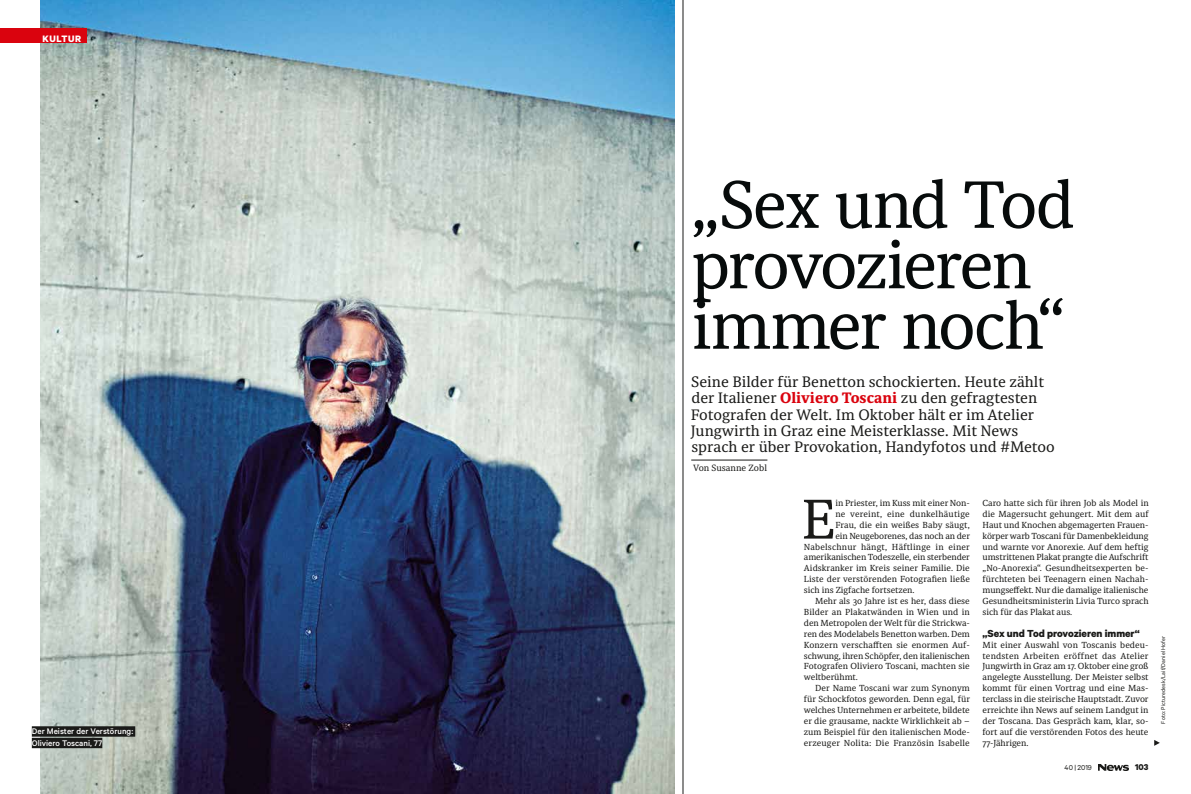
<style>
.page{position:relative;width:1191px;height:794px;background:#fff}
.page>*{position:absolute;margin:0;border:0;box-sizing:border-box;transform-origin:0 0}
.t1{font:66.2px/60.4px "Sindelar Regular A";letter-spacing:-.04em;color:#070b0b}
.t2{font:55.4px "Sindelar Regular A";color:#1a1a18}
.t3{font:15px/16px "Sindelar Regular A";color:#1a1a18}
.t4{font:700 11.5px "Calibre";letter-spacing:-.005em;color:#1a1a18}
.t5{font:700 10.5px "Calibre";letter-spacing:.05em;color:#fff}
.t6{font:700 9.5px "Calibre";color:#1a1a18}
.t7{font:500 9.2px/11.5px "Calibre";color:#fff}
.t8{font:9px "Sindelar Regular A";color:#1a1a18}
.t9{font:8.7px/10.9px "Sindelar Regular A";letter-spacing:-.005em;color:#1a1a18;text-align:justify}
.t10{font:8.7px "Sindelar Regular A";letter-spacing:.015em;color:#1a1a18}
.t11{font:8.7px "Sindelar Regular A";letter-spacing:.02em;color:#1a1a18}
.t12{font:8.7px "Sindelar Regular A";letter-spacing:.025em;color:#1a1a18}
.t13{font:8px "Calibre";color:#1a1a18}
.t14{font:6.2px "Calibre";letter-spacing:.015em;color:#1a1a18}
.s1{font-family:"Sindelar";font-weight:700;color:#da030e}
</style>
<div class="page">
<img style="left:1098px;top:764px;width:30px;height:6px">
<img style="left:41px;top:0;width:633px;height:794px">
<hr style="left:691px;top:460px;width:76px;height:1px;background:#1a1a18">
<div style="left:0;top:28px;width:87px;height:15px;background:#da030e"></div>
<svg style="left:1154px;top:740px;width:5px;height:6px"></svg>
<div style="left:32px;top:726px;width:103px;height:10px;background:#1a1a18"></div>
<div style="left:32px;top:738px;width:70px;height:10px;background:#1a1a18"></div>
<hr style="left:682px;top:0;width:1px;height:794px;background:#1a1a18">
<p class="t5" style="left:43px;top:32px;width:40px">KULTUR</p>
<p class="t7" style="left:32px;top:725px;width:103px">Der Meister der Verstörung:<br>Oliviero Toscani, 77</p>
<h1 class="t1" style="left:691px;top:178px;width:385px">„Sex und Tod provozieren immer noch“</h1>
<p class="t3" style="left:691px;top:375px;width:365px">Seine Bilder für Benetton schockierten. Heute zählt der Italiener <span class="s1">Oliviero Toscani</span> zu den gefragtesten Fotografen der Welt. Im Oktober hält er im Atelier Jungwirth in Graz eine Meisterklasse. Mit News sprach er über Provokation, Handyfotos und #Metoo</p>
<p class="t8" style="left:693px;top:462px;width:75px">Von Susanne Zobl</p>
<h2 class="t2" style="left:801px;top:486px;width:36px">E</h2>
<p class="t9" style="left:835px;top:498px;width:136px">in Priester, im Kuss mit einer Non-</p>
<p class="t12" style="left:835px;top:508px;width:136px">ne vereint, eine dunkelhäutige</p>
<p class="t9" style="left:835px;top:519px;width:136px">Frau, die ein weißes Baby säugt,</p>
<p class="t9" style="left:835px;top:530px;width:136px">ein Neugeborenes, das noch an der</p>
<p class="t11" style="left:804px;top:541px;width:167px">Nabelschnur hängt, Häftlinge in einer</p>
<p class="t9" style="left:804px;top:552px;width:167px">amerikanischen Todeszelle, ein sterbender</p>
<p class="t9" style="left:804px;top:563px;width:167px">Aidskranker im Kreis seiner Familie. Die</p>
<p class="t9" style="left:804px;top:574px;width:167px">Liste der verstörenden Fotografien ließe</p>
<p class="t9" style="left:804px;top:585px;width:112px">sich ins Zigfache fortsetzen.</p>
<p class="t9" style="left:815px;top:596px;width:156px">Mehr als 30 Jahre ist es her, dass diese</p>
<p class="t9" style="left:804px;top:607px;width:167px">Bilder an Plakatwänden in Wien und in</p>
<p class="t9" style="left:804px;top:618px;width:167px">den Metropolen der Welt für die Strickwa-</p>
<p class="t9" style="left:804px;top:628px;width:167px">ren des Modelabels Benetton warben. Dem</p>
<p class="t9" style="left:804px;top:639px;width:167px">Konzern verschafften sie enormen Auf-</p>
<p class="t9" style="left:804px;top:650px;width:167px">schwung, ihren Schöpfer, den italienischen</p>
<p class="t9" style="left:804px;top:661px;width:167px">Fotografen Oliviero Toscani, machten sie</p>
<p class="t9" style="left:804px;top:672px;width:55px">weltberühmt.</p>
<p class="t9" style="left:815px;top:683px;width:156px">Der Name Toscani war zum Synonym</p>
<p class="t9" style="left:804px;top:694px;width:168px">für Schockfotos geworden. Denn egal, für</p>
<p class="t9" style="left:804px;top:705px;width:167px">welches Unternehmen er arbeitete, bildete</p>
<p class="t9" style="left:804px;top:716px;width:167px">er die grausame, nackte Wirklichkeit ab –</p>
<p class="t9" style="left:804px;top:727px;width:167px">zum Beispiel für den italienischen Mode-</p>
<p class="t10" style="left:804px;top:737px;width:167px">erzeuger Nolita: Die Französin Isabelle</p>
<p class="t9" style="left:982px;top:498px;width:168px">Caro hatte sich für ihren Job als Model in die Magersucht gehungert. Mit dem auf Haut und Knochen abgemagerten Frauen&shy;körper warb Toscani für Damenbekleidung und warnte vor Anorexie. Auf dem heftig umstrittenen Plakat prangte die Aufschrift „No-Anorexia“. Gesundheitsexperten be&shy;fürchteten bei Teenagern einen Nachah&shy;mungseffekt. Nur die damalige italienische Gesundheitsministerin Livia Turco sprach sich für das Plakat aus.</p>
<h3 class="t4" style="left:982px;top:626px;width:159px">„Sex und Tod provozieren immer“</h3>
<p class="t9" style="left:982px;top:639px;width:168px">Mit einer Auswahl von Toscanis bedeu&shy;tendsten Arbeiten eröffnet das Atelier Jungwirth in Graz am 17. Oktober eine groß angelegte Ausstellung. Der Meister selbst kommt für einen Vortrag und eine Mas&shy;terclass in die steirische Hauptstadt. Zuvor erreichte ihn News auf seinem Landgut in der Toscana. Das Gespräch kam, klar, so&shy;fort auf die verstörenden Fotos des heute 77-Jährigen.</p>
<p class="t14" style="left:1159px;top:723px;width:89px;rotate:-90deg">Foto: Picturedesk/Laif/Daniel Hofer</p>
<p class="t13" style="left:1064px;top:763px;width:29px">40 | 2019</p>
<p class="t6" style="left:1135px;top:761px;width:15px">103</p>
</div>
